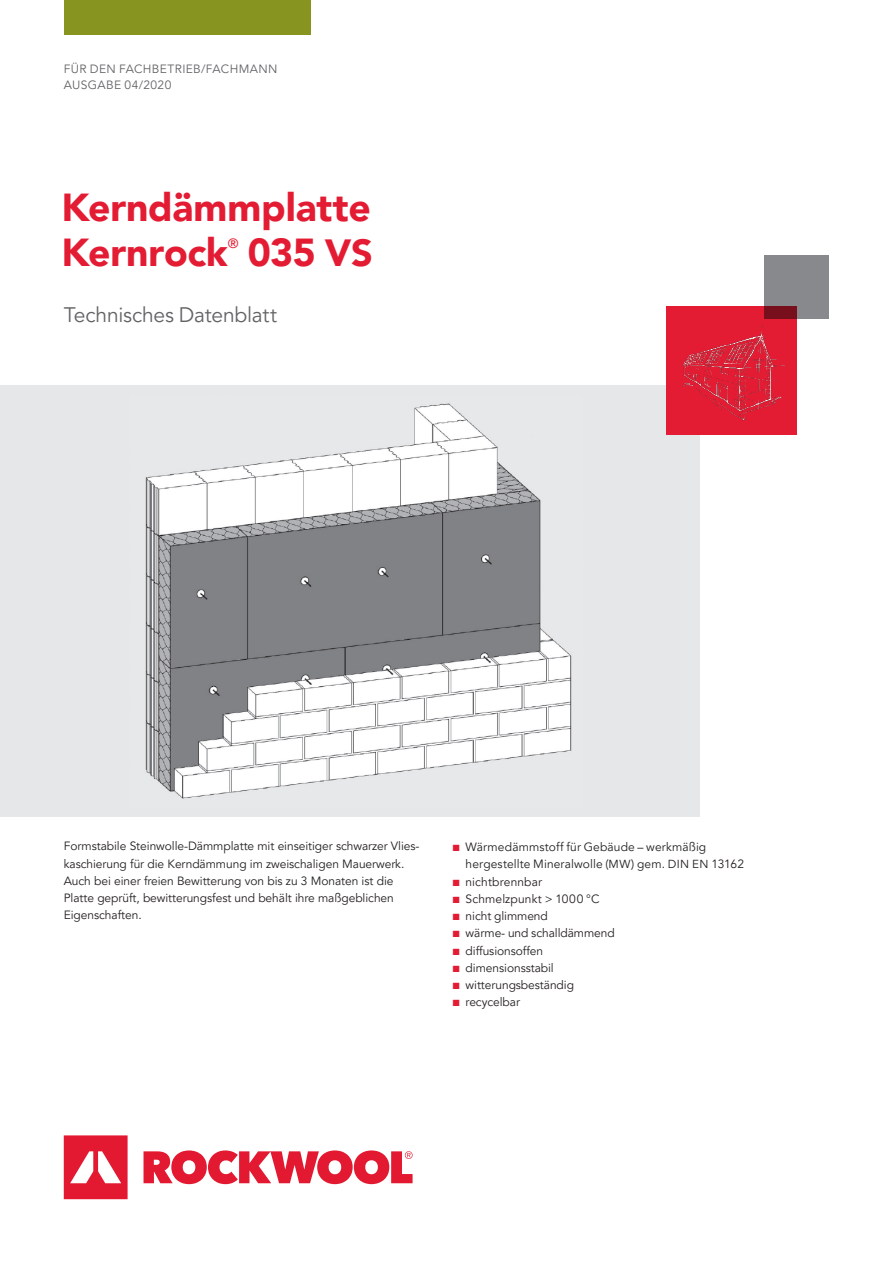
<style>
.page{position:relative;width:893px;height:1263px;background:#fff}
.page>*{position:absolute;margin:0;border:0;box-sizing:border-box;transform-origin:0 0}
.t1{font:900 39px/45px "Avenir LT Pro";letter-spacing:-.005em;color:#e31c33}
.t2{font:21px "Avenir LT Pro";letter-spacing:-.01em;color:#636366}
.t3{font:500 13.5px "Avenir LT Pro";color:#e31c33}
.t4{font:12px/17.2px "Avenir LT Pro";letter-spacing:-.005em;color:#231f20}
.t5{font:12px/16.5px "Avenir LT Pro";letter-spacing:.03em;color:#636366}
.s1{font-size:37.8px}
.s2{color:#e31c33}
.s3{font-size:11.7px}
</style>
<div class="page">
<svg style="left:64px;top:1135px;width:349px;height:64px"></svg>
<div style="left:0;top:385px;width:699px;height:431px;background:#e6e7e9"></div>
<div style="left:64px;top:0;width:246px;height:34px;background:#87941f"></div>
<div style="left:666px;top:306px;width:130px;height:128px;background:#e31c33"></div>
<img style="left:682px;top:319px;width:115px;height:105px">
<div style="left:764px;top:255px;width:65px;height:64px;background:#87898c"></div>
<img style="left:145px;top:403px;width:427px;height:396px">
<p class="t5" style="left:64px;top:61px;width:215px">FÜR DEN FACHBETRIEB/FACHMANN<br>AUSGABE 04/2020</p>
<h1 class="t1" style="left:62px;top:185px;width:311px">Kerndämmplatte<br>Kernrock</h1>
<p class="t3" style="left:228px;top:235px;width:12px">®</p>
<h1 class="t1" style="left:248px;top:230px;width:127px">035 <span class="s1">VS</span></h1>
<h2 class="t2" style="left:64px;top:302px;width:215px">Technisches Datenblatt</h2>
<p class="t4" style="left:64px;top:838px;width:357px">Formstabile Steinwolle-Dämmplatte mit einseitiger schwarzer Vlies&shy;kaschierung für die Kerndämmung im zweischaligen Mauerwerk.<br>Auch bei einer freien Bewitterung von bis zu 3 Monaten ist die Platte geprüft, bewitterungsfest und behält ihre maßgeblichen Eigenschaften.</p>
<p class="t4" style="left:466px;top:838px;width:280px;text-indent:-13px"><span class="s2">■</span> Wärmedämmstoff für Gebäude – werkmäßig hergestellte Mineralwolle (<span class="s3">MW</span>) gem. <span class="s3">DIN EN</span> 13162</p>
<p class="t4" style="left:453px;top:873px;width:91px"><span class="s2">■</span> nichtbrennbar</p>
<p class="t4" style="left:453px;top:890px;width:148px"><span class="s2">■</span> Schmelzpunkt &gt; 1000 °C</p>
<p class="t4" style="left:453px;top:907px;width:97px"><span class="s2">■</span> nicht glimmend</p>
<p class="t4" style="left:453px;top:925px;width:163px"><span class="s2">■</span> wärme- und schalldämmend</p>
<p class="t4" style="left:453px;top:942px;width:92px"><span class="s2">■</span> diffusionsoffen</p>
<p class="t4" style="left:453px;top:959px;width:102px"><span class="s2">■</span> dimensionsstabil</p>
<p class="t4" style="left:453px;top:976px;width:123px"><span class="s2">■</span> witterungsbeständig</p>
<p class="t4" style="left:453px;top:994px;width:69px"><span class="s2">■</span> recycelbar</p>
</div>
